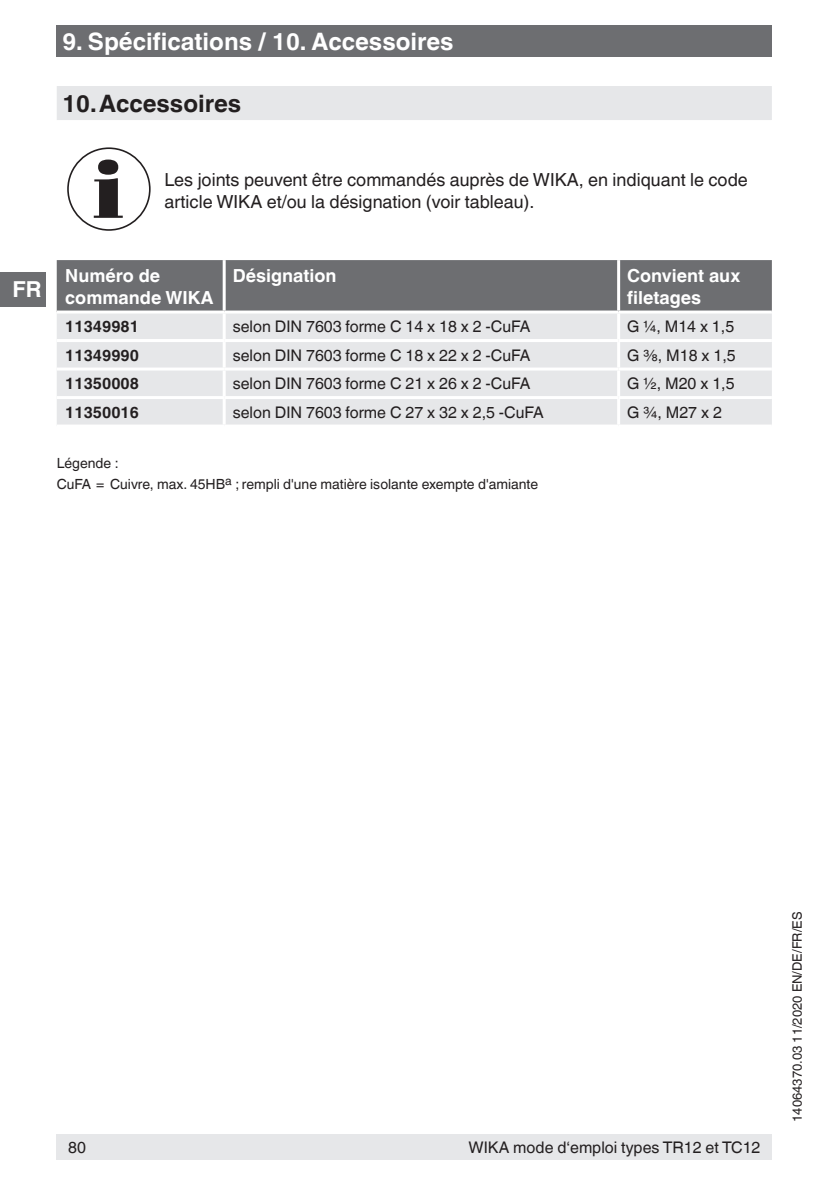
<style>
.page{position:relative;width:840px;height:1191px;background:#fff}
.page>*{position:absolute;margin:0;border:0;box-sizing:border-box;transform-origin:0 0}
.t1{font:700 24px "Helvetica World";color:#fff}
.t2{font:700 24px "Helvetica World";color:#231f20}
.t3{font:700 22px "Helvetica World";color:#fff}
.t4{font:18px/22px "Helvetica World";color:#231f20}
.t5{font:700 18px/22px "Helvetica World";color:#fff}
.t6{font:16px "Helvetica World";color:#231f20}
.t7{font:700 16px "Helvetica World";color:#231f20}
.t8{font:14px/21px "Helvetica World";color:#231f20}
.t9{font:13px "Helvetica World";color:#231f20}
</style>
<div class="page">
<div style="left:57px;top:26px;width:714px;height:31px;background:#6d6e71"></div>
<div style="left:0;top:272px;width:45px;height:34px;background:#6d6e71"></div>
<div style="left:57px;top:1134px;width:714px;height:25px;background:#e6e7e9"></div>
<div style="left:57px;top:86px;width:714px;height:34px;background:#e6e7e9"></div>
<div style="left:57px;top:260px;width:714px;height:50px;background:#6d6e71"></div>
<div style="left:57px;top:313px;width:714px;height:111px;background:#e6e7e9"></div>
<hr style="left:222px;top:260px;width:3px;height:50px;background:#fff">
<hr style="left:616px;top:260px;width:3px;height:50px;background:#fff">
<hr style="left:222px;top:313px;width:3px;height:26px;background:#fff">
<hr style="left:616px;top:313px;width:3px;height:26px;background:#fff">
<hr style="left:57px;top:339px;width:167px;height:3px;background:#fff">
<hr style="left:224px;top:339px;width:394px;height:3px;background:#fff">
<hr style="left:222px;top:342px;width:3px;height:25px;background:#fff">
<hr style="left:618px;top:339px;width:153px;height:3px;background:#fff">
<hr style="left:616px;top:342px;width:3px;height:25px;background:#fff">
<hr style="left:57px;top:367px;width:167px;height:3px;background:#fff">
<hr style="left:224px;top:367px;width:394px;height:3px;background:#fff">
<hr style="left:222px;top:370px;width:3px;height:26px;background:#fff">
<hr style="left:618px;top:367px;width:153px;height:3px;background:#fff">
<hr style="left:616px;top:370px;width:3px;height:26px;background:#fff">
<hr style="left:57px;top:396px;width:167px;height:3px;background:#fff">
<hr style="left:224px;top:396px;width:394px;height:3px;background:#fff">
<hr style="left:222px;top:399px;width:3px;height:25px;background:#fff">
<hr style="left:618px;top:396px;width:153px;height:3px;background:#fff">
<hr style="left:616px;top:399px;width:3px;height:25px;background:#fff">
<svg style="left:94px;top:160px;width:29px;height:58px"></svg>
<div style="left:67px;top:147px;width:83px;height:84px;border:2px solid #231f20;border-radius:50%"></div>
<h1 class="t1" style="left:62px;top:32px;width:392px">9. Spécifications / 10. Accessoires</h1>
<h1 class="t2" style="left:62px;top:93px;width:180px">10. Accessoires</h1>
<p class="t4" style="left:164px;top:170px;width:584px">Les joints peuvent être commandés auprès de WIKA, en indiquant le code article WIKA et/ou la désignation (voir tableau).</p>
<h2 class="t3" style="left:12px;top:277px;width:30px">FR</h2>
<p class="t5" style="left:65px;top:266px;width:149px">Numéro de commande WIKA</p>
<p class="t5" style="left:232px;top:266px;width:105px">Désignation</p>
<p class="t5" style="left:626px;top:266px;width:115px">Convient aux filetages</p>
<p class="t7" style="left:65px;top:320px;width:75px">11349981</p>
<p class="t6" style="left:232px;top:320px;width:299px">selon DIN 7603 forme C 14 x 18 x 2 -CuFA</p>
<p class="t6" style="left:626px;top:320px;width:108px">G ¼, M14 x 1,5</p>
<p class="t7" style="left:65px;top:348px;width:75px">11349990</p>
<p class="t6" style="left:232px;top:349px;width:299px">selon DIN 7603 forme C 18 x 22 x 2 -CuFA</p>
<p class="t6" style="left:626px;top:346px;width:110px">G ⅜, M18 x 1,5</p>
<p class="t7" style="left:65px;top:377px;width:75px">11350008</p>
<p class="t6" style="left:232px;top:377px;width:299px">selon DIN 7603 forme C 21 x 26 x 2 -CuFA</p>
<p class="t6" style="left:626px;top:377px;width:109px">G ½, M20 x 1,5</p>
<p class="t7" style="left:65px;top:405px;width:75px">11350016</p>
<p class="t6" style="left:232px;top:406px;width:312px">selon DIN 7603 forme C 27 x 32 x 2,5 -CuFA</p>
<p class="t6" style="left:626px;top:406px;width:96px">G ¾, M27 x 2</p>
<p class="t8" style="left:57px;top:454px;width:482px">Légende :<br>CuFA = Cuivre, max. 45HB<sup>a</sup> ; rempli d'une matière isolante exempte d'amiante</p>
<p class="t6" style="left:68px;top:1141px;width:19px">80</p>
<p class="t6" style="left:468px;top:1141px;width:293px">WIKA mode d‘emploi types TR12 et TC12</p>
<p class="t9" style="left:789px;top:1121px;width:211px;rotate:-90deg">14064370.03 11/2020 EN/DE/FR/ES</p>
</div>
